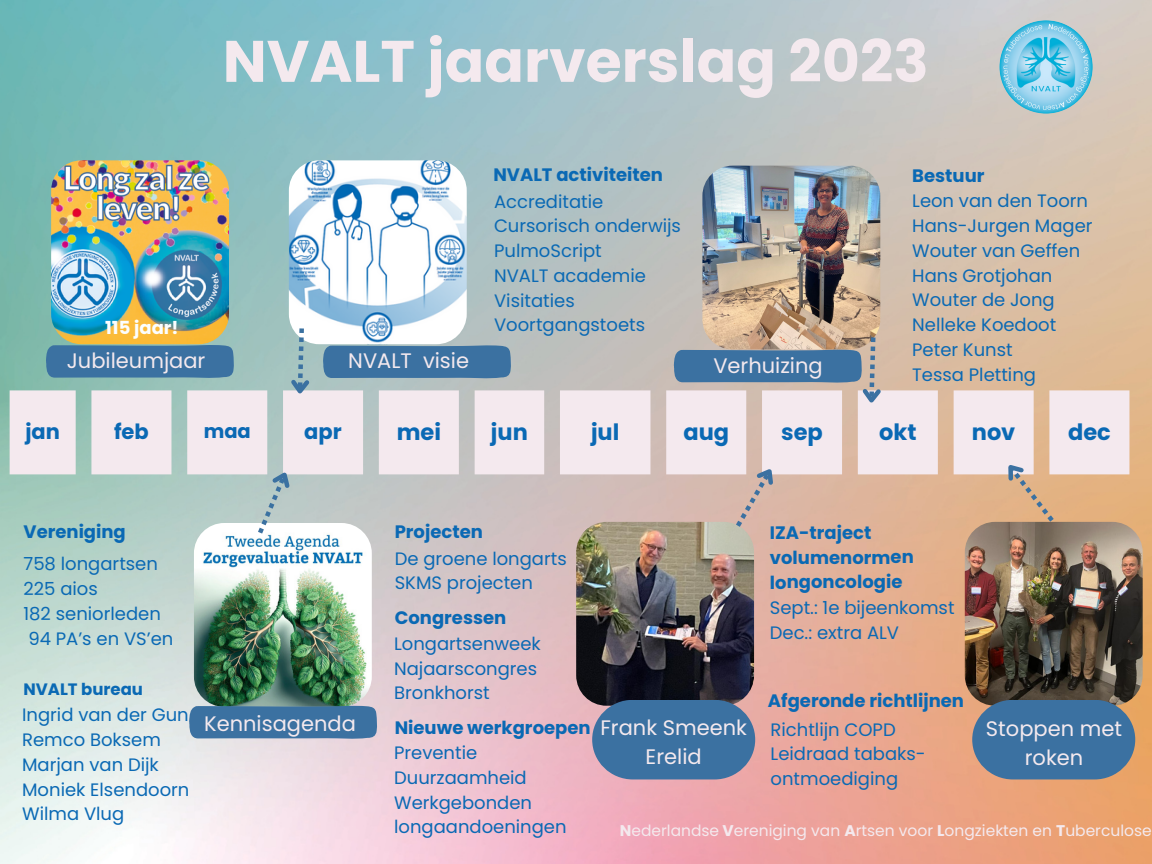
<style>
.page{position:relative;width:1152px;height:864px;background:#fff}
.page>*{position:absolute;margin:0;border:0;box-sizing:border-box;transform-origin:0 0}
.t1{font:700 58.5px "Poppins";color:#f4e9ee}
.t2{font:700 22.5px "Poppins";color:#0a69b4}
.t3{font:21px/29.2px "Poppins";color:#f4e9ee;text-align:center}
.t4{font:700 21px "Poppins";color:#0a69b4}
.t5{font:700 19.5px "Poppins";color:#0a69b4}
.t6{font:18px/24.8px "Poppins";color:#0a69b4}
.t7{font:700 18px/24.8px "Poppins";color:#0a69b4}
.t8{font:700 18px "Poppins";color:#fbfeff}
.t9{font:700 16.5px "Poppins";color:#0a69b4}
.t10{font:15.45px "Poppins";color:#f4e9ee}
.s1{font-weight:700}
</style>
<div class="page">
<img style="left:0;top:0;width:1152px;height:864px">
<svg style="left:10px;top:390px;width:1119px;height:84px;background:#ece2e5"></svg>
<img style="left:51px;top:160px;width:178px;height:184px;border-radius:30px">
<img style="left:289px;top:160px;width:178px;height:184px;border-radius:30px">
<img style="left:702px;top:166px;width:178px;height:183px;border-radius:30px">
<img style="left:1000px;top:20px;width:93px;height:94px;border-radius:50%">
<img style="left:194px;top:523px;width:178px;height:184px;border-radius:30px">
<img style="left:576px;top:522px;width:178px;height:184px;border-radius:30px">
<img style="left:965px;top:522px;width:178px;height:184px;border-radius:30px">
<svg style="left:258px;top:463px;width:41px;height:71px;background:#bdcccf"></svg>
<svg style="left:287px;top:328px;width:26px;height:71px;background:#a9c2c7"></svg>
<svg style="left:996px;top:453px;width:58px;height:69px;background:#dab99d"></svg>
<svg style="left:736px;top:458px;width:48px;height:69px;background:#d1b9b2"></svg>
<svg style="left:46px;top:344px;width:188px;height:35px;background:#4378a2"></svg>
<svg style="left:323px;top:345px;width:188px;height:34px;background:#4376a3"></svg>
<svg style="left:674px;top:337px;width:211px;height:71px;background:#99a3b1"></svg>
<svg style="left:189px;top:705px;width:188px;height:35px;background:#4879a4"></svg>
<svg style="left:592px;top:700px;width:163px;height:79px;background:#4a75a0"></svg>
<svg style="left:972px;top:700px;width:163px;height:79px;background:#4b759b"></svg>
<p class="t1" style="left:223px;top:20px;width:707px">NVALT jaarverslag 2023</p>
<p class="t8" style="left:105px;top:315px;width:75px">115 jaar!</p>
<p class="t3" style="left:67px;top:346px;width:140px">Jubileumjaar</p>
<p class="t7" style="left:493px;top:162px;width:171px">NVALT activiteiten</p>
<p class="t6" style="left:494px;top:189px;width:111px">Accreditatie</p>
<p class="t6" style="left:494px;top:214px;width:188px">Cursorisch onderwijs</p>
<p class="t6" style="left:494px;top:239px;width:109px">PulmoScript</p>
<p class="t6" style="left:494px;top:263px;width:153px">NVALT academie</p>
<p class="t6" style="left:494px;top:288px;width:82px">Visitaties</p>
<p class="t6" style="left:494px;top:313px;width:153px">Voortgangstoets</p>
<p class="t3" style="left:348px;top:346px;width:122px">NVALT visie</p>
<p class="t3" style="left:713px;top:351px;width:111px">Verhuizing</p>
<p class="t7" style="left:912px;top:163px;width:74px">Bestuur</p>
<p class="t6" style="left:912px;top:189px;width:177px">Leon van den Toorn</p>
<p class="t6" style="left:912px;top:213px;width:182px">Hans-Jurgen Mager</p>
<p class="t6" style="left:912px;top:238px;width:169px">Wouter van Geffen</p>
<p class="t6" style="left:912px;top:263px;width:142px">Hans Grotjohan</p>
<p class="t6" style="left:912px;top:288px;width:144px">Wouter de Jong</p>
<p class="t6" style="left:912px;top:312px;width:146px">Nelleke Koedoot</p>
<p class="t6" style="left:912px;top:337px;width:102px">Peter Kunst</p>
<p class="t6" style="left:912px;top:362px;width:125px">Tessa Pletting</p>
<p class="t4" style="left:25px;top:417px;width:36px">jan</p>
<p class="t4" style="left:114px;top:417px;width:36px">feb</p>
<p class="t5" style="left:204px;top:417px;width:49px">maa</p>
<p class="t4" style="left:304px;top:417px;width:39px">apr</p>
<p class="t2" style="left:397px;top:416px;width:46px">mei</p>
<p class="t2" style="left:491px;top:416px;width:38px">jun</p>
<p class="t2" style="left:591px;top:416px;width:30px">jul</p>
<p class="t2" style="left:683px;top:416px;width:47px">aug</p>
<p class="t2" style="left:781px;top:416px;width:43px">sep</p>
<p class="t2" style="left:879px;top:416px;width:39px">okt</p>
<p class="t2" style="left:972px;top:416px;width:45px">nov</p>
<p class="t2" style="left:1068px;top:416px;width:44px">dec</p>
<p class="t7" style="left:24px;top:519px;width:104px">Vereniging</p>
<p class="t7" style="left:395px;top:519px;width:90px">Projecten</p>
<p class="t6" style="left:395px;top:546px;width:174px">De groene longarts</p>
<p class="t6" style="left:395px;top:571px;width:140px">SKMS projecten</p>
<p class="t7" style="left:395px;top:606px;width:113px">Congressen</p>
<p class="t7" style="left:770px;top:520px;width:146px">IZA-traject volumenormen longoncologie</p>
<p class="t6" style="left:770px;top:595px;width:186px">Sept.: 1e bijeenkomst</p>
<p class="t6" style="left:770px;top:620px;width:131px">Dec.: extra ALV</p>
<p class="t6" style="left:24px;top:552px;width:136px">758 longartsen</p>
<p class="t6" style="left:24px;top:576px;width:76px">225 aios</p>
<p class="t6" style="left:24px;top:601px;width:139px">182 seniorleden</p>
<p class="t6" style="left:28px;top:626px;width:147px">94 PA’s en VS’en</p>
<p class="t6" style="left:394px;top:631px;width:148px">Longartsenweek</p>
<p class="t6" style="left:394px;top:656px;width:144px">Najaarscongres</p>
<p class="t6" style="left:394px;top:681px;width:97px">Bronkhorst</p>
<p class="t9" style="left:24px;top:677px;width:121px">NVALT bureau</p>
<p class="t7" style="left:768px;top:688px;width:198px">Afgeronde richtlijnen</p>
<p class="t6" style="left:22px;top:703px;width:168px">Ingrid van der Gun</p>
<p class="t6" style="left:22px;top:727px;width:140px">Remco Boksem</p>
<p class="t6" style="left:22px;top:752px;width:138px">Marjan van Dijk</p>
<p class="t6" style="left:22px;top:777px;width:169px">Moniek Elsendoorn</p>
<p class="t6" style="left:22px;top:802px;width:104px">Wilma Vlug</p>
<p class="t3" style="left:204px;top:709px;width:153px">Kennisagenda</p>
<p class="t3" style="left:986px;top:714px;width:138px">Stoppen met roken</p>
<p class="t3" style="left:600px;top:713px;width:148px">Frank Smeenk</p>
<p class="t3" style="left:646px;top:742px;width:58px">Erelid</p>
<p class="t7" style="left:395px;top:715px;width:197px">Nieuwe werkgroepen</p>
<p class="t6" style="left:394px;top:740px;width:85px">Preventie</p>
<p class="t6" style="left:394px;top:765px;width:134px">Duurzaamheid</p>
<p class="t6" style="left:394px;top:790px;width:174px">Werkgebonden longaandoeningen</p>
<p class="t6" style="left:771px;top:717px;width:127px">Richtlijn COPD</p>
<p class="t6" style="left:771px;top:742px;width:157px">Leidraad tabaks&shy;ontmoediging</p>
<p class="t10" style="left:620px;top:820px;width:533px"><span class="s1">N</span>ederlandse <span class="s1">V</span>ereniging van <span class="s1">A</span>rtsen voor <span class="s1">L</span>ongziekten en <span class="s1">T</span>uberculose</p>
</div>
